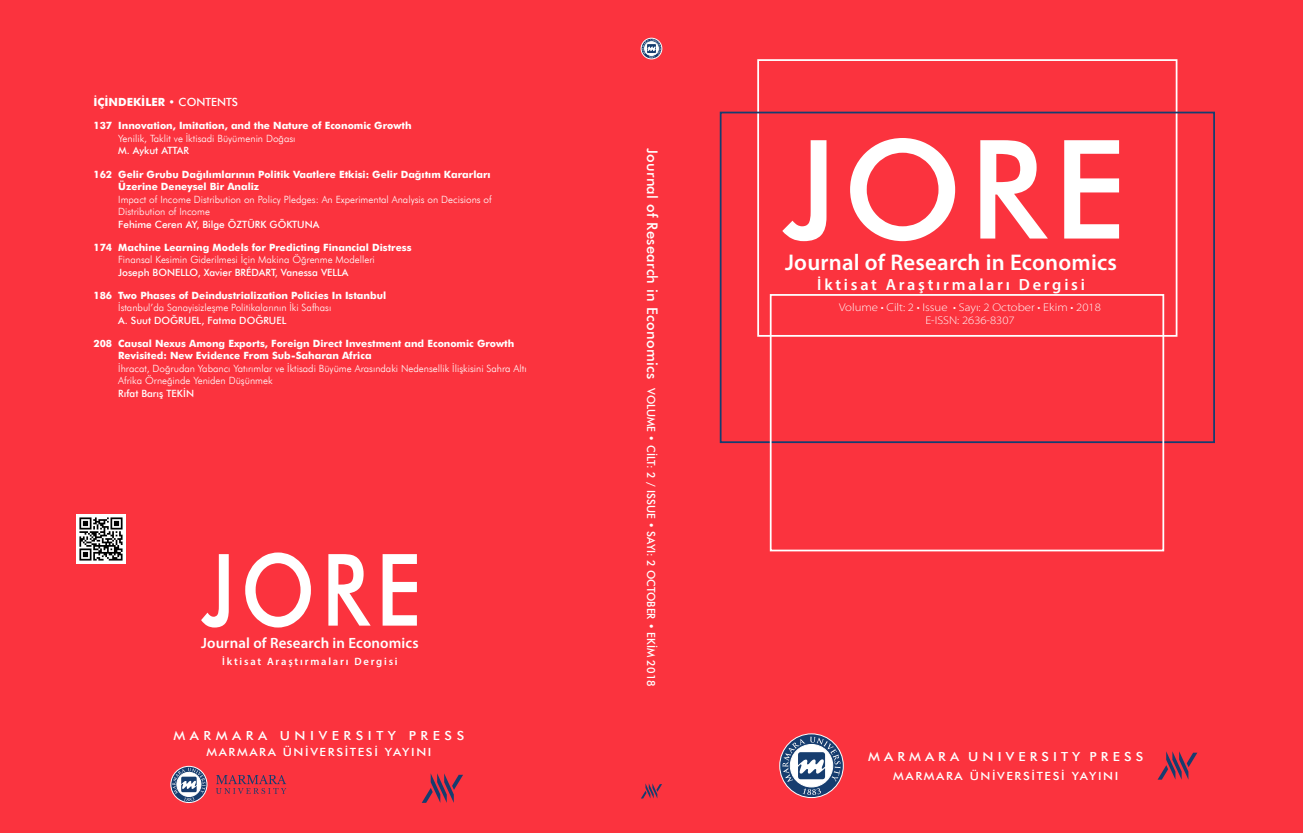
<style>
.page{position:relative;width:1303px;height:833px;background:#fb333e}
.page>*{position:absolute;margin:0;border:0;box-sizing:border-box;transform-origin:0 0}
.t1{font:500 137.5px "Futura BT";color:#fff}
.t2{font:500 100px "Futura BT";color:#fff;scale:.86 1}
.t3{font:600 22.75px "Myriad Pro";letter-spacing:.01em;color:#fff}
.t4{font:600 16.25px "Myriad Pro";letter-spacing:.17em;color:#fff}
.t5{font:600 14.88px "Myriad Pro";letter-spacing:.01em;color:#fff}
.xC1TR{font:500 12.5px "Futura BT";letter-spacing:.315em;color:#fff;scale:1.1 1}
.xC1TR-2{font:500 11.25px "Futura BT";color:#fff;scale:.96 1}
.t6{font:300 semi-expanded 11.25px "Myriad Pro";color:#fff}
.xC1TR-3{font:500 11.25px "Futura BT";letter-spacing:.13em;color:#fff;scale:1.1 1}
.xC1TR-4{font:700 11.25px "Futura BT";color:#fff}
.t7{font:600 10.62px "Myriad Pro";letter-spacing:.17em;color:#fff}
.xC1TR-5{font:700 10px/12.5px "Futura BT";color:#fff}
.xC1TR-6{font:300 10px/12.5px "Futura BT";color:#fff}
.xCaTR{font:500 10px "Futura BT";color:#fff}
.s1{font-weight:500}
.s2{font-size:14.62px}
</style>
<div class="page">
<img style="left:76px;top:514px;width:50px;height:50px">
<div style="left:757px;top:59px;width:420px;height:278px;border:2px solid #fff"></div>
<div style="left:720px;top:112px;width:495px;height:331px;border:2px solid #163d6f"></div>
<div style="left:770px;top:294px;width:394px;height:257px;border:2px solid #fff"></div>
<svg style="left:641px;top:783px;width:21px;height:15px"></svg>
<svg style="left:641px;top:38px;width:21px;height:21px"></svg>
<svg style="left:1158px;top:751px;width:39px;height:28px"></svg>
<svg style="left:170px;top:765px;width:38px;height:38px"></svg>
<svg style="left:216px;top:775px;width:70px;height:19px"></svg>
<svg style="left:422px;top:773px;width:41px;height:30px"></svg>
<svg style="left:779px;top:733px;width:65px;height:65px"></svg>
<p class="xC1TR-4" style="left:93px;top:95px;width:146px">İÇİNDEKİLER • <span class="s1">CONTENTS</span></p>
<p class="xC1TR-5" style="left:93px;top:119px;width:320px">137 Innovation, Imitation, and the Nature of Economic Growth</p>
<p class="xC1TR-6" style="left:118px;top:132px;width:179px">Yenilik, Taklit ve İktisadi Büyümenin Doğası</p>
<p class="xCaTR" style="left:118px;top:145px;width:72px">M. Aykut ATTAR</p>
<p class="xC1TR-5" style="left:118px;top:168px;width:374px;text-indent:-25px">162 Gelir Grubu Dağılımlarının Politik Vaatlere Etkisi: Gelir Dağıtım Kararları<br>Üzerine Deneysel Bir Analiz</p>
<p class="xC1TR-6" style="left:118px;top:193px;width:375px">Impact of Income Distribution on Policy Pledges: An Experimental Analysis on Decisions of<br>Distribution of Income</p>
<p class="xCaTR" style="left:118px;top:218px;width:203px">Fehime Ceren AY, Bilge ÖZTÜRK GÖKTUNA</p>
<p class="xC1TR-5" style="left:93px;top:241px;width:320px">174 Machine Learning Models for Predicting Financial Distress</p>
<p class="xC1TR-6" style="left:118px;top:253px;width:258px">Finansal Kesimin Giderilmesi İçin Makina Öğrenme Modelleri</p>
<p class="xCaTR" style="left:118px;top:266px;width:232px">Joseph BONELLO, Xavier BRÉDART, Vanessa VELLA</p>
<p class="xC1TR-5" style="left:93px;top:289px;width:294px">186 Two Phases of Deindustrialization Policies In Istanbul</p>
<p class="xC1TR-6" style="left:118px;top:301px;width:215px">İstanbul’da Sanayisizleşme Politikalarının İki Safhası</p>
<p class="xCaTR" style="left:118px;top:314px;width:170px">A. Suut DOĞRUEL, Fatma DOĞRUEL</p>
<p class="xC1TR-5" style="left:118px;top:337px;width:397px;text-indent:-25px">208 Causal Nexus Among Exports, Foreign Direct Investment and Economic Growth<br>Revisited: New Evidence From Sub-Saharan Africa</p>
<p class="xC1TR-6" style="left:118px;top:362px;width:410px">İhracat, Doğrudan Yabancı Yatırımlar ve İktisadi Büyüme Arasındaki Nedensellik İlişkisini Sahra Altı<br>Afrika Örneğinde Yeniden Düşünmek</p>
<p class="xCaTR" style="left:118px;top:387px;width:77px">Rıfat Barış TEKİN</p>
<p class="t2" style="left:201px;top:529px;width:258px">JORE</p>
<p class="t5" style="left:201px;top:634px;width:219px">Journal of Research in Economics</p>
<p class="t7" style="left:222px;top:654px;width:177px">İktisat Araştırmaları Dergisi</p>
<p class="xC1TR" style="left:174px;top:727px;width:266px">MARMARA UNIVERSITY PRESS</p>
<p class="xC1TR-3" style="left:206px;top:745px;width:206px">MARMARA ÜNİVERSİTESİ YAYINI</p>
<p class="xC1TR-2" style="left:658px;top:148px;width:562px;rotate:90deg"><span class="s2">Journal of Research in Economics</span> VOLUME • CİLT: 2 / ISSUE • SAYI: 2 OCTOBER • EKİM 2018</p>
<p class="t1" style="left:782px;top:106px;width:346px">JORE</p>
<p class="t3" style="left:785px;top:248px;width:333px">Journal of Research in Economics</p>
<p class="t4" style="left:817px;top:274px;width:269px">İktisat Araştırmaları Dergisi</p>
<p class="t6" style="left:839px;top:300px;width:263px">Volume • Cilt: 2 • Issue • Sayı: 2 October • Ekim • 2018</p>
<p class="t6" style="left:925px;top:314px;width:91px">E-ISSN: 2636-8307</p>
<p class="xC1TR" style="left:868px;top:748px;width:252px">MARMARA UNIVERSITY PRESS</p>
<p class="xC1TR-3" style="left:893px;top:769px;width:206px">MARMARA ÜNİVERSİTESİ YAYINI</p>
</div>
